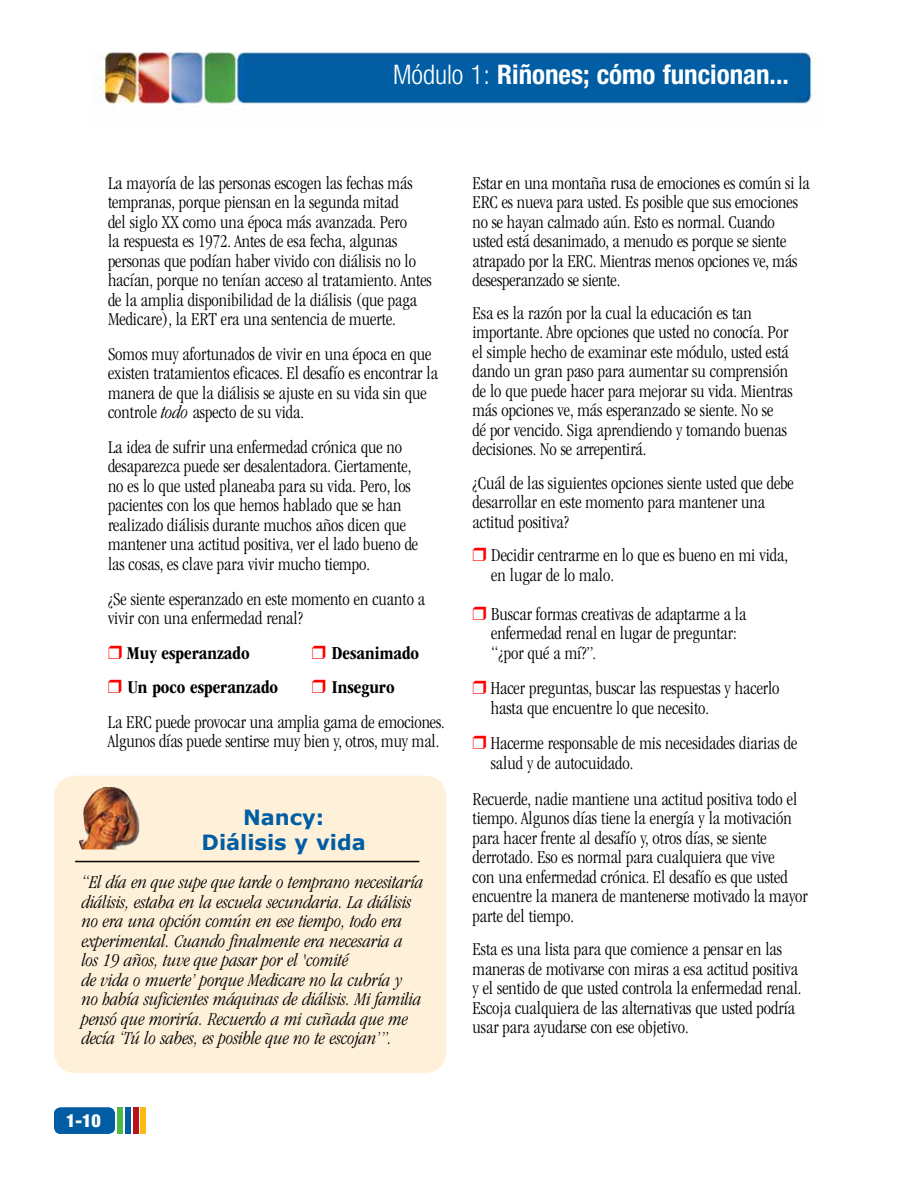
<style>
.page{position:relative;width:918px;height:1188px;background:#fff}
.page>*{position:absolute;margin:0;border:0;box-sizing:border-box;transform-origin:0 0}
.t1{font:700 condensed 30px "Helvetica Neue LT Std";color:#fff}
.t2{font:700 condensed 27px "Helvetica Neue LT Std";color:#fff}
.t3{font:700 21px/25.2px "Verdana";color:#005da4;text-align:center}
.t4{font:300 condensed 18.75px/19.5px "ITC Garamond Std";color:#000}
.t5{font:italic 300 condensed 18.75px/19.5px "ITC Garamond Std";color:#000}
.t6{font:700 condensed 18.75px "ITC Garamond Std";color:#000}
.t7{font:900 condensed 18px "Helvetica Neue LT Std";color:#fff}
.s1{font-weight:300}
.s2{font-style:italic}
.s3{color:#f00}
.s4{font-weight:700}
</style>
<div class="page">
<img style="left:100px;top:52px;width:716px;height:53px">
<div style="left:54px;top:1108px;width:61px;height:26px;background:#005da4;border-radius:7px"></div>
<div style="left:118px;top:1107px;width:5px;height:27px;background:#50b848"></div>
<div style="left:126px;top:1107px;width:5px;height:27px;background:#005da4"></div>
<div style="left:141px;top:1107px;width:5px;height:27px;background:#fdb913"></div>
<div style="left:133px;top:1107px;width:5px;height:27px;background:#ba141a"></div>
<div style="left:54px;top:776px;width:392px;height:297px;background:#fff1d9;border-radius:22px"></div>
<hr style="left:75px;top:861px;width:344px;height:1px;background:#000">
<img style="left:79px;top:787px;width:60px;height:62px">
<h2 class="t2" style="left:393px;top:58px;width:398px"><span class="s1">Módulo 1:</span> Riñones; cómo funcionan...</h2>
<h1 class="t1" style="left:348px;top:59px;width:442px"><span class="s1">Módulo 1:</span> Riñones; cómo funcionan...</h1>
<p class="t4" style="left:108px;top:173px;width:325px">La mayoría de las personas escogen las fechas más tempranas, porque piensan en la segunda mitad<br>del siglo XX como una época más avanzada. Pero<br>la respuesta es 1972. Antes de esa fecha, algunas personas que podían haber vivido con diálisis no lo hacían, porque no tenían acceso al tratamiento. Antes de la amplia disponibilidad de la diálisis (que paga Medicare), la ERT era una sentencia de muerte.</p>
<p class="t4" style="left:108px;top:344px;width:331px">Somos muy afortunados de vivir en una época en que existen tratamientos eficaces. El desafío es encontrar la manera de que la diálisis se ajuste en su vida sin que controle <span class="s2">todo</span> aspecto de su vida.</p>
<p class="t4" style="left:108px;top:437px;width:312px">La idea de sufrir una enfermedad crónica que no desaparezca puede ser desalentadora. Ciertamente, no es lo que usted planeaba para su vida. Pero, los pacientes con los que hemos hablado que se han realizado diálisis durante muchos años dicen que mantener una actitud positiva, ver el lado bueno de las cosas, es clave para vivir mucho tiempo.</p>
<p class="t4" style="left:108px;top:589px;width:319px">¿Se siente esperanzado en este momento en cuanto a vivir con una enfermedad renal?</p>
<p class="t6" style="left:108px;top:642px;width:143px"><span class="s3">❒</span> Muy esperanzado</p>
<p class="t6" style="left:312px;top:642px;width:109px"><span class="s3">❒</span> Desanimado</p>
<p class="t6" style="left:108px;top:677px;width:172px"><span class="s3">❒</span> Un poco esperanzado</p>
<p class="t4" style="left:108px;top:670px;width:338px;line-height:34.7px;text-indent:204px"><span class="s3">❒</span> <span class="s4">Inseguro<br></span>La ERC puede provocar una amplia gama de emociones.</p>
<p class="t4" style="left:108px;top:732px;width:333px">Algunos días puede sentirse muy bien y, otros, muy mal.</p>
<p class="t3" style="left:202px;top:805px;width:166px">Nancy:<br>Diálisis y vida</p>
<p class="t5" style="left:82px;top:873px;width:343px">“El día en que supe que tarde o temprano necesitaría diálisis, estaba en la escuela secundaria. La diálisis no era una opción común en ese tiempo, todo era experimental. Cuando finalmente era necesaria a los 19 años, tuve que pasar por el 'comité<br>de vida o muerte’ porque Medicare no la cubría y no había suficientes máquinas de diálisis. Mi familia pensó que moriría. Recuerdo a mi cuñada que me decía ‘Tú lo sabes, es posible que no te escojan’”.</p>
<p class="t7" style="left:66px;top:1109px;width:36px">1-10</p>
<p class="t7" style="left:60px;top:1111px;width:48px">1-&lt;#&gt;</p>
<p class="t4" style="left:472px;top:173px;width:339px">Estar en una montaña rusa de emociones es común si la ERC es nueva para usted. Es posible que sus emociones no se hayan calmado aún. Esto es normal. Cuando usted está desanimado, a menudo es porque se siente atrapado por la ERC. Mientras menos opciones ve, más desesperanzado se siente.</p>
<p class="t4" style="left:472px;top:303px;width:322px">Esa es la razón por la cual la educación es tan importante. Abre opciones que usted no conocía. Por el simple hecho de examinar este módulo, usted está dando un gran paso para aumentar su comprensión de lo que puede hacer para mejorar su vida. Mientras más opciones ve, más esperanzado se siente. No se<br>dé por vencido. Siga aprendiendo y tomando buenas decisiones. No se arrepentirá.</p>
<p class="t4" style="left:472px;top:473px;width:323px">¿Cuál de las siguientes opciones siente usted que debe desarrollar en este momento para mantener una actitud positiva?</p>
<p class="t4" style="left:491px;top:546px;width:298px;text-indent:-19px"><span class="s3">❒</span> Decidir centrarme en lo que es bueno en mi vida, en lugar de lo malo.</p>
<p class="t4" style="left:491px;top:604px;width:257px;text-indent:-19px"><span class="s3">❒</span> Buscar formas creativas de adaptarme a la enfermedad renal en lugar de preguntar: “¿por qué a mí?”.</p>
<p class="t4" style="left:491px;top:679px;width:290px;text-indent:-18px"><span class="s3">❒</span> Hacer preguntas, buscar las respuestas y hacerlo hasta que encuentre lo que necesito.</p>
<p class="t4" style="left:491px;top:734px;width:308px;text-indent:-18px"><span class="s3">❒</span> Hacerme responsable de mis necesidades diarias de salud y de autocuidado.</p>
<p class="t4" style="left:473px;top:789px;width:337px">Recuerde, nadie mantiene una actitud positiva todo el tiempo. Algunos días tiene la energía y la motivación para hacer frente al desafío y, otros días, se siente derrotado. Eso es normal para cualquiera que vive<br>con una enfermedad crónica. El desafío es que usted encuentre la manera de mantenerse motivado la mayor parte del tiempo.</p>
<p class="t4" style="left:473px;top:940px;width:331px">Esta es una lista para que comience a pensar en las maneras de motivarse con miras a esa actitud positiva y el sentido de que usted controla la enfermedad renal.<br>Escoja cualquiera de las alternativas que usted podría usar para ayudarse con ese objetivo.</p>
</div>
